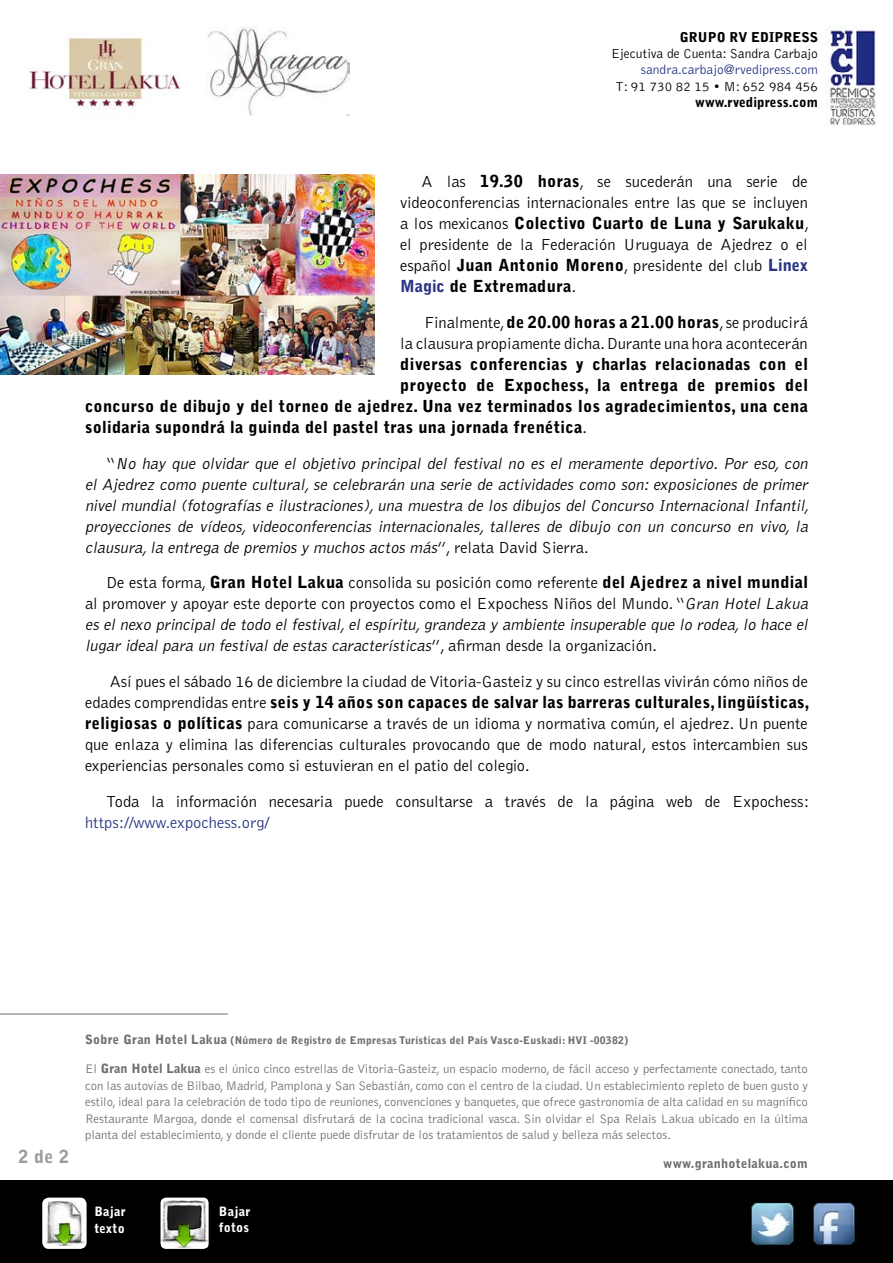
<style>
.page{position:relative;width:893px;height:1263px;background:#fff}
.page>*{position:absolute;margin:0;border:0;box-sizing:border-box;transform-origin:0 0}
.t1{font:900 18px "Bell Gothic";color:#9d9d9c}
.t2{font:300 16.5px/21px "Bell Gothic";color:#000;text-align:justify}
.t3{font:italic 300 16.5px/21px "Bell Gothic";color:#000;text-align:justify}
.t4{font:900 16.5px "Bell Gothic";letter-spacing:.02em;color:#000}
.t5{font:300 16.5px "Bell Gothic";color:#283583}
.t6{font:300 13.5px "Bell Gothic";color:#000}
.t7{font:900 13.5px "Bell Gothic";color:#000}
.t8{font:300 13.5px "Bell Gothic";color:#283583}
.t9{font:300 12.75px/16.5px "Bell Gothic";letter-spacing:-.005em;color:#706f6f;text-align:justify}
.t10{font:900 12.75px "Bell Gothic";letter-spacing:.02em;color:#706f6f}
.t11{font:900 12.75px/16.5px "Bell Gothic";letter-spacing:.02em;color:#fff}
.t12{font:900 10.5px "Bell Gothic";letter-spacing:.02em;color:#706f6f}
.s1{font-weight:900}
.s2{font-weight:900;color:#283583}
.s3{font-weight:300}
.s4{font-style:normal}
.s5{font-weight:900;font-style:normal}
.s6{font-size:12.75px}
</style>
<div class="page">
<img style="left:29px;top:36px;width:152px;height:74px">
<div style="left:0;top:1180px;width:893px;height:83px;background:#000"></div>
<img style="left:208px;top:26px;width:142px;height:89px">
<img style="left:826px;top:26px;width:50px;height:100px">
<hr style="left:0;top:1014px;width:228px;height:1px;background:#706f6f">
<img style="left:751px;top:1202px;width:43px;height:44px">
<img style="left:813px;top:1202px;width:42px;height:44px">
<div style="left:43px;top:1197px;width:43px;height:52px;background:#fff;border-radius:6px"></div>
<img style="left:45px;top:1201px;width:40px;height:44px">
<div style="left:161px;top:1197px;width:48px;height:52px;background:#fff;border-radius:5px"></div>
<img style="left:161px;top:1200px;width:47px;height:47px">
<img style="left:0;top:174px;width:375px;height:200px">
<p class="t7" style="left:680px;top:29px;width:139px">GRUPO RV EDIPRESS</p>
<p class="t6" style="left:611px;top:47px;width:208px">Ejecutiva de Cuenta: Sandra Carbajo</p>
<p class="t8" style="left:641px;top:63px;width:179px">sandra.carbajo@rvedipress.com</p>
<p class="t6" style="left:616px;top:79px;width:204px">T: 91 730 82 15 • M: 652 984 456</p>
<p class="t7" style="left:695px;top:94px;width:124px">www.rvedipress.com</p>
<p class="t2" style="left:400px;top:171px;width:410px;text-indent:21px">A las <span class="s1">19.30 horas</span>, se sucederán una serie de videoconferencias internacionales entre las que se incluyen a los mexicanos <span class="s1">Colectivo Cuarto de Luna y Sarukaku</span>, el presidente de la Federación Uruguaya de Ajedrez o el español <span class="s1">Juan Antonio Moreno</span>, presidente del club <span class="s2">Linex Magic</span> <span class="s1">de Extremadura</span>.</p>
<p class="t2" style="left:400px;top:312px;width:409px;text-align:right">Finalmente, <span class="s1">de 20.00 horas a 21.00 horas</span>, se producirá<br>la clausura propiamente dicha. Durante una hora acontecerán</p>
<p class="t4" style="left:400px;top:354px;width:409px">diversas conferencias y charlas relacionadas con el</p>
<p class="t4" style="left:400px;top:375px;width:409px">proyecto de Expochess, la entrega de premios del</p>
<p class="t4" style="left:85px;top:396px;width:724px">concurso de dibujo y del torneo de ajedrez. Una vez terminados los agradecimientos, una cena</p>
<p class="t4" style="left:85px;top:417px;width:504px">solidaria supondrá la guinda del pastel tras una jornada frenética<span class="s3">.</span></p>
<p class="t3" style="left:85px;top:453px;width:729px;text-indent:21px"><span class="s4">“</span> No hay que olvidar que el objetivo principal del festival no es el meramente deportivo. Por eso, con el Ajedrez como puente cultural,se celebrarán una serie de actividades como son:exposiciones de primer nivel mundial (fotografías e ilustraciones),una muestra de los dibujos del Concurso Internacional Infantil, proyecciones de vídeos, videoconferencias internacionales, talleres de dibujo con un concurso en vivo, la clausura,la entrega de premios y muchos actos más<span class="s4">” , r e l at a D av i d S i e r r a .</span></p>
<p class="t3" style="left:85px;top:573px;width:728px;text-align:left;text-indent:21px"><span class="s4">De esta forma,</span> <span class="s5">Gran Hotel Lakua</span> <span class="s4">consolida su posición como referente</span> <span class="s5">del Ajedrez a nivel mundial </span><span class="s4">al promover y apoyar este deporte con proyectos como el Expochess Niños del Mundo. “</span>Gran Hotel Lakua es el nexo principal de todo el festival,el espíritu,grandeza y ambiente insuperable que lo rodea,lo hace el lugar ideal para un festival de estas características<span class="s4">” , afi r m a n d e s d e l a o r g a n i z a c i ó n .</span></p>
<p class="t2" style="left:85px;top:672px;width:726px;text-indent:25px">Así pues el sábado 16 de diciembre la ciudad de Vitoria-Gasteiz y su cinco estrellas vivirán cómo niños de edades comprendidas entre <span class="s1">seis y 14 años son capaces de salvar las barreras culturales, lingüísticas, religiosas o políticas</span> para comunicarse a través de un idioma y normativa común, el ajedrez. Un puente que enlaza y elimina las diferencias culturales provocando que de modo natural, estos intercambien sus experiencias personales como si estuvieran en el patio del colegio.</p>
<p class="t2" style="left:106px;top:792px;width:704px">Toda la información necesaria puede consultarse a través de la página web de Expochess:</p>
<p class="t5" style="left:85px;top:814px;width:186px">https://www.expochess.org/</p>
<p class="t1" style="left:18px;top:1146px;width:52px">2 de 2</p>
<p class="t12" style="left:85px;top:1034px;width:545px"><span class="s6">Sobre Gran Hotel Lakua</span> (Número de Registro de Empresas Turísticas del País Vasco-Euskadi: HVI -00382)</p>
<p class="t9" style="left:85px;top:1061px;width:724px">El <span class="s1">Gran Hotel Lakua</span> es el único cinco estrellas de Vitoria-Gasteiz, un espacio moderno, de fácil acceso y perfectamente conectado, tanto con las autovías de Bilbao, Madrid, Pamplona y San Sebastián, como con el centro de la ciudad. Un establecimiento repleto de buen gusto y estilo, ideal para la celebración de todo tipo de reuniones, convenciones y banquetes, que ofrece gastronomía de alta calidad en su magnífico Restaurante Margoa, donde el comensal disfrutará de la cocina tradicional vasca. Sin olvidar el Spa Relais Lakua ubicado en la última planta del establecimiento, y donde el cliente puede disfrutar de los tratamientos de salud y belleza más selectos.</p>
<p class="t10" style="left:663px;top:1156px;width:146px">www.granhotelakua.com</p>
<p class="t11" style="left:94px;top:1204px;width:33px">Bajar texto</p>
<p class="t11" style="left:219px;top:1203px;width:33px">Bajar fotos</p>
</div>
